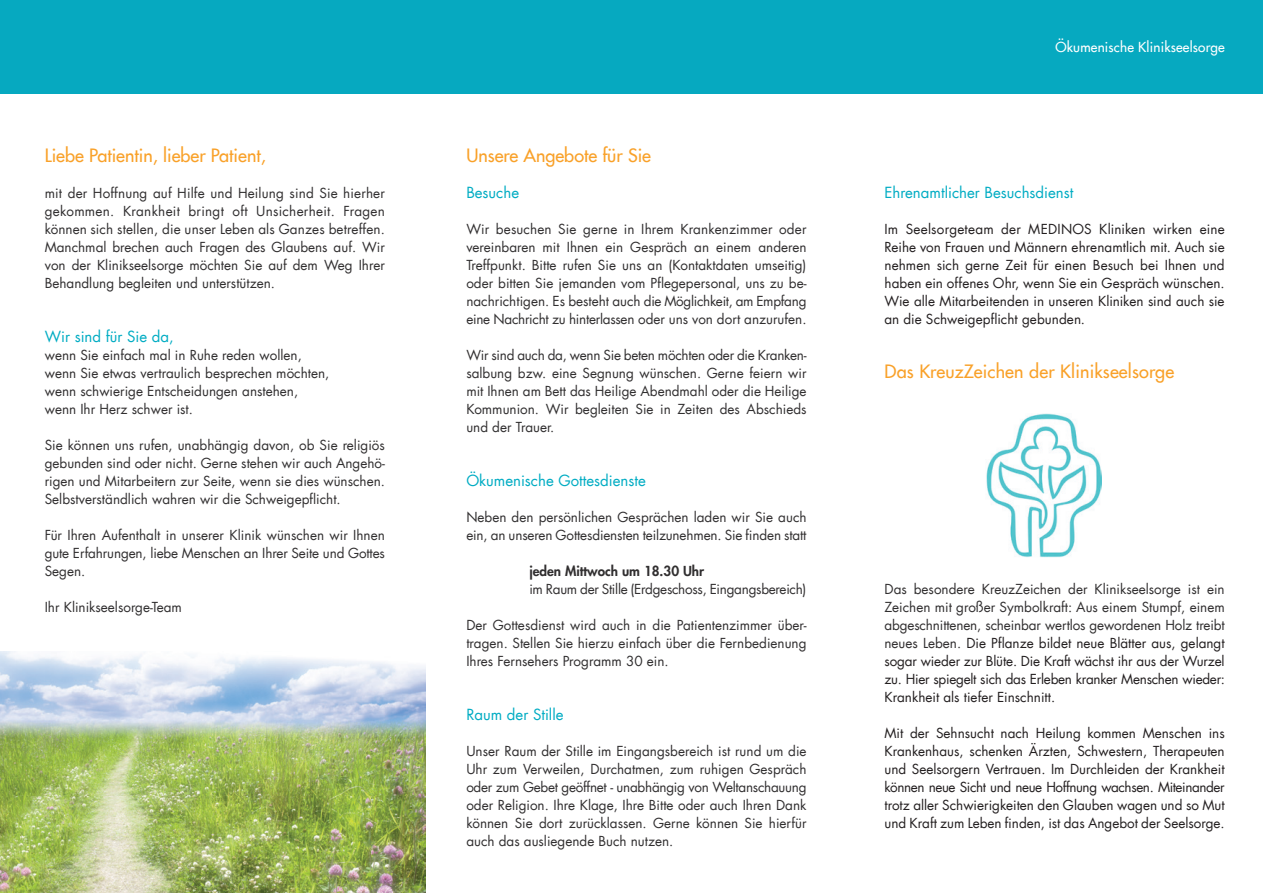
<style>
.page{position:relative;width:1263px;height:893px;background:#fff}
.page>*{position:absolute;margin:0;border:0;box-sizing:border-box;transform-origin:0 0}
.t1{font:500 18px "Futura Com";color:#f9a129}
.t2{font:15px "Futura Com";color:#00acc3}
.t3{font:13.5px/18px "Futura Com";color:#312f30;text-align:justify}
.t4{font:13.5px/18px "Futura Com";color:#231f20;text-align:justify}
.t5{font:13.5px "Futura Com";letter-spacing:-.02em;color:#312f30}
.t6{font:500 13.5px "Futura Com";letter-spacing:.015em;color:#fff}
.t7{font:800 13.5px "Futura Com";color:#312f30}
.s1{color:#312f30}
</style>
<div class="page">
<div style="left:0;top:0;width:1263px;height:93px;background:#06a9c0"></div>
<img style="left:0;top:652px;width:425px;height:241px">
<img style="left:986px;top:413px;width:115px;height:145px">
<h1 class="t1" style="left:45px;top:142px;width:223px">Liebe Patientin, lieber Patient,</h1>
<p class="t3" style="left:45px;top:184px;width:342px">mit der Hoffnung auf Hilfe und Heilung sind Sie hierher gekommen. Krankheit bringt oft Unsicherheit. Fragen können sich stellen, die unser Leben als Ganzes betreffen.<br>Manchmal brechen auch Fragen des Glaubens auf. Wir von der Klinikseelsorge möchten Sie auf dem Weg Ihrer Behandlung begleiten und unterstützen.</p>
<p class="t2" style="left:45px;top:326px;width:131px">Wir sind für Sie da,</p>
<p class="t3" style="left:45px;top:346px;width:286px;text-align:left">wenn Sie einfach mal in Ruhe reden wollen, wenn Sie etwas vertraulich besprechen möchten, wenn schwierige Entscheidungen anstehen, wenn Ihr Herz schwer ist.</p>
<p class="t3" style="left:45px;top:436px;width:342px">Sie können uns rufen, unabhängig davon, ob Sie religiös gebunden sind oder nicht. Gerne stehen wir auch Angehö&shy;rigen und Mitarbeitern zur Seite, wenn sie dies wünschen.<br>Selbstverständlich wahren wir die Schweigepflicht.</p>
<p class="t3" style="left:45px;top:526px;width:342px">Für Ihren Aufenthalt in unserer Klinik wünschen wir Ihnen gute Erfahrungen, liebe Menschen an Ihrer Seite und Gottes Segen.</p>
<p class="t3" style="left:45px;top:598px;width:139px">Ihr Klinikseelsorge-Team</p>
<h1 class="t1" style="left:466px;top:142px;width:186px">Unsere Angebote für Sie</h1>
<p class="t2" style="left:466px;top:182px;width:54px">Besuche</p>
<p class="t3" style="left:466px;top:220px;width:342px">Wir besuchen Sie gerne in Ihrem Krankenzimmer oder vereinbaren mit Ihnen ein Gespräch an einem anderen Treffpunkt. Bitte rufen Sie uns an (Kontaktdaten umseitig) oder bitten Sie jemanden vom Pflegepersonal, uns zu be&shy;nachrichtigen. Es besteht auch die Möglichkeit, am Empfang eine Nachricht zu hinterlassen oder uns von dort anzurufen.</p>
<p class="t3" style="left:466px;top:346px;width:342px">Wir sind auch da, wenn Sie beten möchten oder die Kranken&shy;salbung bzw. eine Segnung wünschen. Gerne feiern wir mit Ihnen am Bett das Heilige Abendmahl oder die Heilige Kommunion. Wir begleiten Sie in Zeiten des Abschieds und der Trauer.</p>
<p class="t2" style="left:466px;top:470px;width:181px">Ökumenische Gottesdienste</p>
<p class="t3" style="left:466px;top:508px;width:342px">Neben den persönlichen Gesprächen laden wir Sie auch ein, an unseren Gottesdiensten teilzunehmen. Sie finden statt</p>
<p class="t7" style="left:529px;top:561px;width:176px">jeden Mittwoch um 18.30 Uhr</p>
<p class="t5" style="left:529px;top:580px;width:279px">im Raum der Stille (Erdgeschoss, Eingangsbereich)</p>
<p class="t3" style="left:466px;top:616px;width:342px">Der Gottesdienst wird auch in die Patientenzimmer über&shy;tragen. Stellen Sie hierzu einfach über die Fernbedienung Ihres Fernsehers Programm 30 ein.</p>
<p class="t2" style="left:466px;top:704px;width:99px">Raum der Stille</p>
<p class="t3" style="left:466px;top:742px;width:342px">Unser Raum der Stille im Eingangsbereich ist rund um die Uhr zum Verweilen, Durchatmen, zum ruhigen Gespräch oder zum Gebet geöffnet - unabhängig von Weltanschauung oder Religion. Ihre Klage, Ihre Bitte oder auch Ihren Dank können Sie dort zurücklassen. Gerne können Sie hierfür auch das ausliegende Buch nutzen.</p>
<p class="t6" style="left:1055px;top:37px;width:171px">Ökumenische Klinikseelsorge</p>
<p class="t2" style="left:884px;top:182px;width:190px">Ehrenamtlicher Besuchsdienst</p>
<p class="t4" style="left:884px;top:220px;width:342px">Im Seelsorgeteam der MEDINOS Kliniken wirken eine Reihe von Frauen und Männern ehrenamtlich mit. Auch sie nehmen sich gerne Zeit für einen Besuch bei Ihnen und haben ein offenes Ohr, wenn Sie ein Gespräch wünschen.<br>Wie alle Mitarbeitenden in unseren Kliniken sind auch sie an die Schweigepflicht gebunden.</p>
<h1 class="t1" style="left:884px;top:358px;width:291px">Das KreuzZeichen der Klinikseelsorge</h1>
<p class="t4" style="left:884px;top:580px;width:342px"><span class="s1">Das besondere KreuzZeichen der Klinikseelsorge ist ein Zeichen mit großer Symbolkraft: Aus einem Stumpf, einem abgeschnittenen, scheinbar wertlos gewordenen Holz treibt neues Leben.</span> Die Pflanze bildet neue Blätter aus, gelangt sogar wieder zur Blüte. Die Kraft wächst ihr aus der Wurzel zu. Hier spiegelt sich das Erleben kranker Menschen wieder:<br>Krankheit als tiefer Einschnitt.</p>
<p class="t4" style="left:884px;top:724px;width:342px">Mit der Sehnsucht nach Heilung kommen Menschen ins Krankenhaus, schenken Ärzten, Schwestern, Therapeuten und Seelsorgern Vertrauen. Im Durchleiden der Krankheit können neue Sicht und neue Hoffnung wachsen. Miteinander trotz aller Schwierigkeiten den Glauben wagen und so Mut und Kraft zum Leben finden, ist das Angebot der Seelsorge.</p>
</div>
